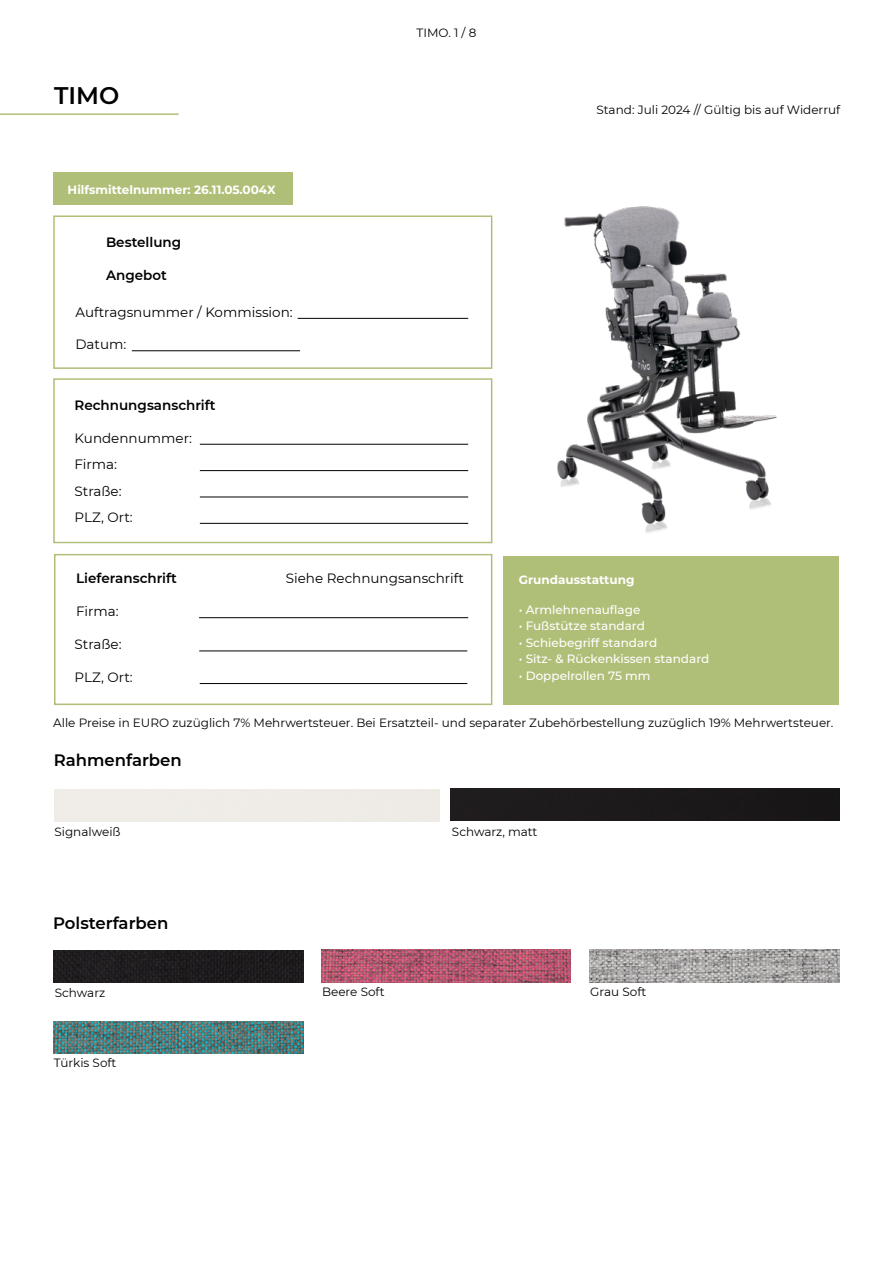
<style>
.page{position:relative;width:893px;height:1263px;background:#fff}
.page>*{position:absolute;margin:0;border:0;box-sizing:border-box;transform-origin:0 0}
.t1{font:600 24px "Montserrat";color:#000}
.t2{font:600 16.5px "Montserrat";color:#000}
.t3{font:13.5px "Montserrat";color:#000}
.t4{font:600 13.5px "Montserrat";color:#000}
.t5{font:12px "Montserrat";color:#000}
.t6{font:500 12px "Montserrat";color:#fff}
.t7{font:700 12px "Montserrat";color:#fff}
</style>
<div class="page">
<div style="left:53px;top:215px;width:439px;height:154px;border:2px solid #b0bf78"></div>
<div style="left:53px;top:378px;width:439px;height:165px;border:2px solid #b0bf78"></div>
<div style="left:54px;top:554px;width:438px;height:151px;border:2px solid #b0bf78"></div>
<div style="left:504px;top:556px;width:335px;height:149px;background:#b0bf78"></div>
<div style="left:53px;top:172px;width:240px;height:33px;background:#b0bf78"></div>
<hr style="left:298px;top:318px;width:170px;height:1px;background:#000">
<hr style="left:200px;top:444px;width:268px;height:1px;background:#000">
<hr style="left:199px;top:617px;width:269px;height:1px;background:#000">
<hr style="left:199px;top:651px;width:268px;height:1px;background:#000">
<hr style="left:200px;top:683px;width:267px;height:1px;background:#000">
<hr style="left:200px;top:470px;width:268px;height:1px;background:#000">
<hr style="left:200px;top:497px;width:268px;height:1px;background:#000">
<hr style="left:200px;top:523px;width:268px;height:1px;background:#000">
<hr style="left:132px;top:350px;width:168px;height:1px;background:#000">
<img style="left:557px;top:206px;width:220px;height:327px">
<hr style="left:0;top:113px;width:179px;height:2px;background:#b0bf78">
<div style="left:450px;top:789px;width:389px;height:32px;background:#1c191b"></div>
<img style="left:590px;top:950px;width:249px;height:32px">
<img style="left:54px;top:1021px;width:250px;height:32px">
<img style="left:322px;top:950px;width:249px;height:32px">
<img style="left:54px;top:951px;width:249px;height:31px">
<h1 class="t1" style="left:54px;top:78px;width:67px">TIMO</h1>
<p class="t7" style="left:68px;top:181px;width:209px">Hilfsmittelnummer: 26.11.05.004X</p>
<p class="t4" style="left:106px;top:232px;width:77px">Bestellung</p>
<p class="t4" style="left:106px;top:266px;width:62px">Angebot</p>
<p class="t3" style="left:75px;top:303px;width:219px">Auftragsnummer / Kommission:</p>
<p class="t3" style="left:75px;top:335px;width:52px">Datum:</p>
<p class="t4" style="left:75px;top:396px;width:142px">Rechnungsanschrift</p>
<p class="t3" style="left:75px;top:429px;width:119px">Kundennummer:</p>
<p class="t3" style="left:75px;top:455px;width:44px">Firma:</p>
<p class="t3" style="left:75px;top:481px;width:49px">Straße:</p>
<p class="t3" style="left:75px;top:508px;width:60px">PLZ, Ort:</p>
<p class="t5" style="left:417px;top:24px;width:61px">TIMO. 1 / 8</p>
<p class="t4" style="left:76px;top:569px;width:102px">Lieferanschrift</p>
<p class="t3" style="left:76px;top:602px;width:44px">Firma:</p>
<p class="t3" style="left:75px;top:635px;width:49px">Straße:</p>
<p class="t3" style="left:75px;top:668px;width:60px">PLZ, Ort:</p>
<p class="t3" style="left:286px;top:569px;width:180px">Siehe Rechnungsanschrift</p>
<p class="t5" style="left:596px;top:102px;width:245px">Stand: Juli 2024 // Gültig bis auf Widerruf</p>
<p class="t7" style="left:519px;top:571px;width:117px">Grundausstattung</p>
<p class="t6" style="left:519px;top:601px;width:123px">• Armlehnenauflage</p>
<p class="t6" style="left:519px;top:617px;width:128px">• Fußstütze standard</p>
<p class="t6" style="left:519px;top:634px;width:140px">• Schiebegriff standard</p>
<p class="t6" style="left:519px;top:650px;width:192px">• Sitz- &amp; Rückenkissen standard</p>
<p class="t6" style="left:519px;top:667px;width:133px">• Doppelrollen 75 mm</p>
<p class="t5" style="left:53px;top:715px;width:782px">Alle Preise in EURO zuzüglich 7% Mehrwertsteuer. Bei Ersatzteil- und separater Zubehörbestellung zuzüglich 19% Mehrwertsteuer.</p>
<h2 class="t2" style="left:54px;top:748px;width:129px">Rahmenfarben</h2>
<p class="t5" style="left:54px;top:823px;width:68px">Signalweiß</p>
<h2 class="t2" style="left:53px;top:911px;width:117px">Polsterfarben</h2>
<p class="t5" style="left:452px;top:823px;width:87px">Schwarz, matt</p>
<p class="t5" style="left:55px;top:984px;width:52px">Schwarz</p>
<p class="t5" style="left:322px;top:983px;width:64px">Beere Soft</p>
<p class="t5" style="left:590px;top:983px;width:58px">Grau Soft</p>
<p class="t5" style="left:54px;top:1055px;width:64px">Türkis Soft</p>
</div>
